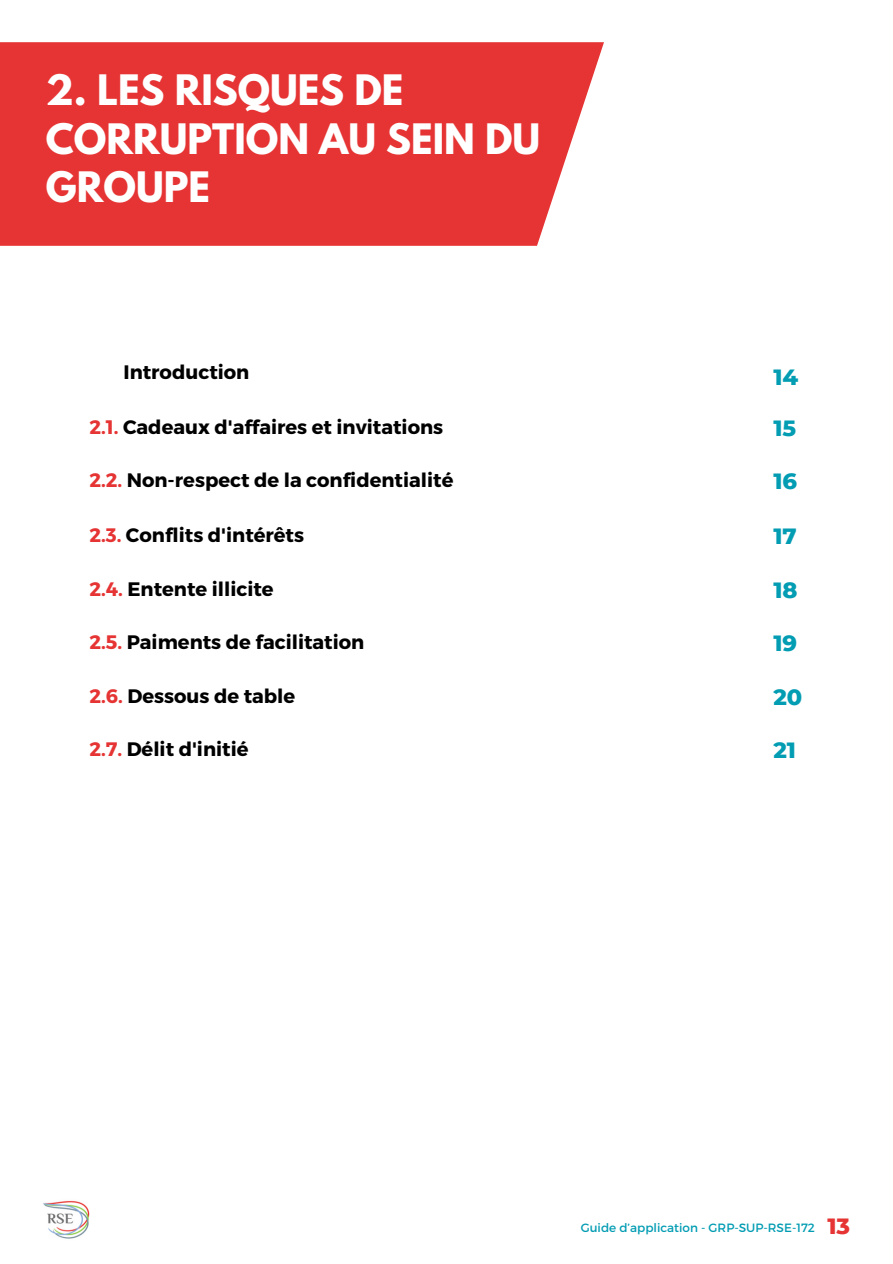
<style>
.page{position:relative;width:893px;height:1264px;background:#fff}
.page>*{position:absolute;margin:0;border:0;box-sizing:border-box;transform-origin:0 0}
.t1{font:700 37.2px/48.3px "League Spartan";color:#fff}
.t2{font:800 22.5px "Montserrat";color:#029cb3}
.t3{font:800 22.5px "Montserrat";color:#e53433}
.t4{font:700 19.5px "Montserrat";color:#000}
.t5{font:12px "Montserrat";color:#029cb3}
.s1{color:#e53433}
</style>
<div class="page">
<div style="left:0;top:42px;width:603px;height:204px;background:#e53433"></div>
<img style="left:43px;top:1200px;width:47px;height:39px">
<h1 class="t1" style="left:46px;top:71px;width:496px">2. LES RISQUES DE<br>CORRUPTION AU SEIN DU<br>GROUPE</h1>
<p class="t4" style="left:123px;top:359px;width:127px">Introduction</p>
<p class="t2" style="left:773px;top:363px;width:26px">14</p>
<h2 class="t4" style="left:89px;top:414px;width:355px"><span class="s1">2.1.</span> Cadeaux d'affaires et invitations</h2>
<h2 class="t2" style="left:773px;top:414px;width:24px">15</h2>
<h2 class="t4" style="left:89px;top:468px;width:365px"><span class="s1">2.2.</span> Non-respect de la confidentialité</h2>
<h2 class="t2" style="left:773px;top:467px;width:25px">16</h2>
<h2 class="t4" style="left:89px;top:522px;width:216px"><span class="s1">2.3.</span> Conflits d'intérêts</h2>
<h2 class="t4" style="left:89px;top:576px;width:186px"><span class="s1">2.4.</span> Entente illicite</h2>
<h2 class="t2" style="left:773px;top:522px;width:25px">17</h2>
<h2 class="t2" style="left:773px;top:576px;width:26px">18</h2>
<p class="t4" style="left:89px;top:629px;width:276px"><span class="s1">2.5.</span> Paiments de facilitation</p>
<p class="t4" style="left:89px;top:683px;width:207px"><span class="s1">2.6.</span> Dessous de table</p>
<p class="t4" style="left:89px;top:736px;width:161px"><span class="s1">2.7.</span> Délit d'initié</p>
<p class="t2" style="left:773px;top:629px;width:25px">19</p>
<p class="t2" style="left:773px;top:683px;width:30px">20</p>
<p class="t2" style="left:773px;top:736px;width:24px">21</p>
<p class="t5" style="left:580px;top:1219px;width:236px">Guide d’application - GRP-SUP-RSE-172</p>
<p class="t3" style="left:827px;top:1212px;width:24px">13</p>
</div>
